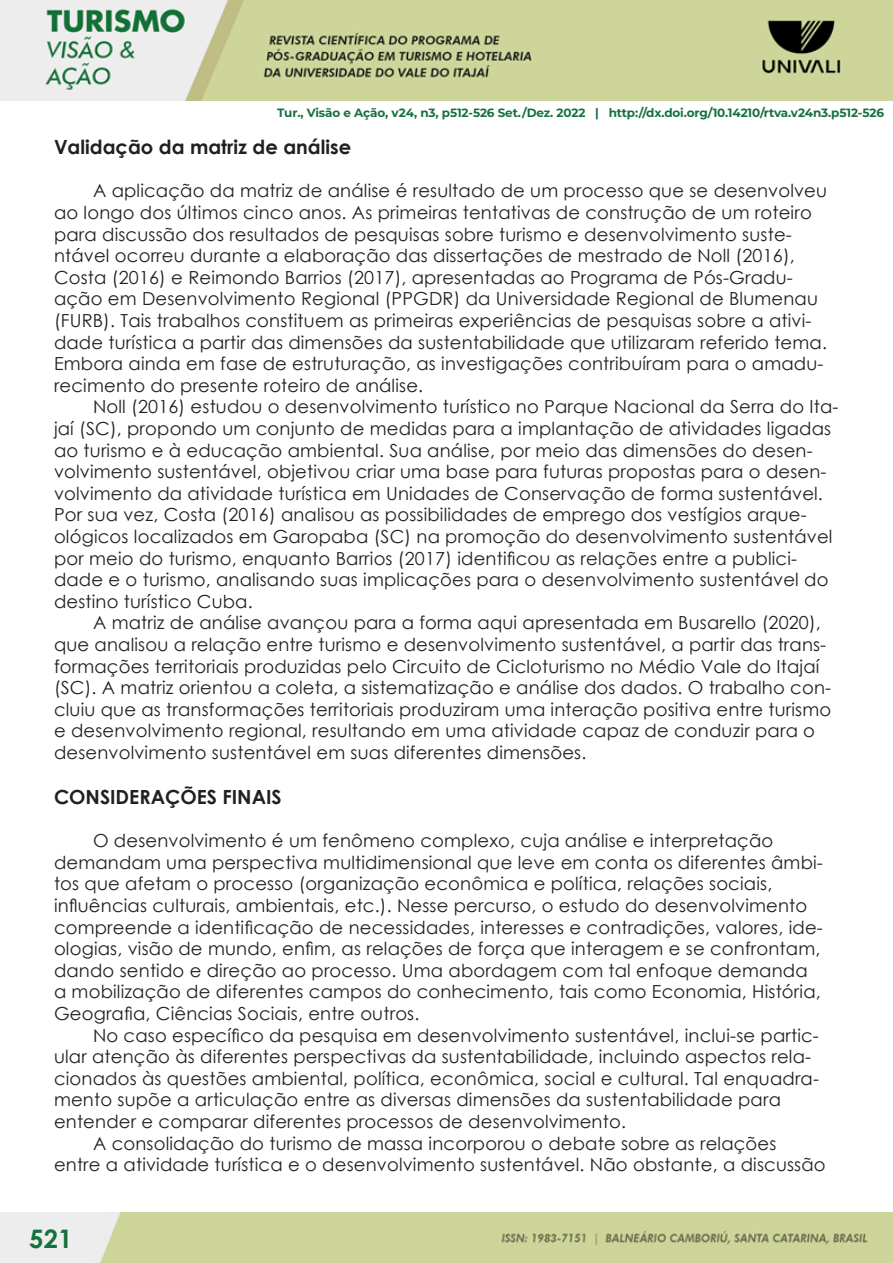
<style>
.page{position:relative;width:893px;height:1263px;background:#fff}
.page>*{position:absolute;margin:0;border:0;box-sizing:border-box;transform-origin:0 0}
.t1{font:700 25.5px "Century Gothic";color:#15713d}
.subtitulo{font:700 19.5px "Century Gothic";color:#231f20}
.text{font:18px/21.6px "Century Gothic";letter-spacing:.01em;color:#231f20}
.t2{font:700 12px "Montserrat";letter-spacing:-.01em;color:#15713e}
</style>
<div class="page">
<img style="left:0;top:0;width:893px;height:100px">
<img style="left:0;top:1213px;width:893px;height:50px">
<p class="t2" style="left:277px;top:104px;width:608px">Tur., Visão e Ação, v24, n3, p512-526 Set./Dez. 2022 | http://dx.doi.org/10.14210/rtva.v24n3.p512-526</p>
<p class="subtitulo" style="left:54px;top:132px;width:299px">Validação da matriz de análise</p>
<p class="text" style="left:54px;top:180px;width:775px;text-indent:39px">A aplicação da matriz de análise é resultado de um processo que se desenvolveu ao longo dos últimos cinco anos. As primeiras tentativas de construção de um roteiro para discussão dos resultados de pesquisas sobre turismo e desenvolvimento suste&shy;ntável ocorreu durante a elaboração das dissertações de mestrado de Noll (2016), Costa (2016) e Reimondo Barrios (2017), apresentadas ao Programa de Pós-Gradu&shy;ação em Desenvolvimento Regional (PPGDR) da Universidade Regional de Blumenau (FURB). Tais trabalhos constituem as primeiras experiências de pesquisas sobre a ativi&shy;dade turística a partir das dimensões da sustentabilidade que utilizaram referido tema.<br>Embora ainda em fase de estruturação, as investigações contribuíram para o amadu&shy;recimento do presente roteiro de análise.</p>
<p class="text" style="left:54px;top:396px;width:786px;text-indent:39px">Noll (2016) estudou o desenvolvimento turístico no Parque Nacional da Serra do Ita&shy;jaí (SC), propondo um conjunto de medidas para a implantação de atividades ligadas ao turismo e à educação ambiental. Sua análise, por meio das dimensões do desen&shy;volvimento sustentável, objetivou criar uma base para futuras propostas para o desen&shy;volvimento da atividade turística em Unidades de Conservação de forma sustentável.<br>Por sua vez, Costa (2016) analisou as possibilidades de emprego dos vestígios arque&shy;ológicos localizados em Garopaba (SC) na promoção do desenvolvimento sustentável por meio do turismo, enquanto Barrios (2017) identificou as relações entre a publici&shy;dade e o turismo, analisando suas implicações para o desenvolvimento sustentável do destino turístico Cuba.</p>
<p class="text" style="left:54px;top:612px;width:779px;text-indent:39px">A matriz de análise avançou para a forma aqui apresentada em Busarello (2020), que analisou a relação entre turismo e desenvolvimento sustentável, a partir das trans&shy;formações territoriais produzidas pelo Circuito de Cicloturismo no Médio Vale do Itajaí (SC). A matriz orientou a coleta, a sistematização e análise dos dados. O trabalho con&shy;cluiu que as transformações territoriais produziram uma interação positiva entre turismo e desenvolvimento regional, resultando em uma atividade capaz de conduzir para o desenvolvimento sustentável em suas diferentes dimensões.</p>
<p class="subtitulo" style="left:54px;top:782px;width:229px">CONSIDERAÇÕES FINAIS</p>
<p class="text" style="left:54px;top:830px;width:770px;text-indent:39px">O desenvolvimento é um fenômeno complexo, cuja análise e interpretação demandam uma perspectiva multidimensional que leve em conta os diferentes âmbi&shy;tos que afetam o processo (organização econômica e política, relações sociais, influências culturais, ambientais, etc.). Nesse percurso, o estudo do desenvolvimento compreende a identificação de necessidades, interesses e contradições, valores, ide&shy;ologias, visão de mundo, enfim, as relações de força que interagem e se confrontam, dando sentido e direção ao processo. Uma abordagem com tal enfoque demanda a mobilização de diferentes campos do conhecimento, tais como Economia, História, Geografia, Ciências Sociais, entre outros.</p>
<p class="text" style="left:54px;top:1024px;width:766px;text-indent:39px">No caso específico da pesquisa em desenvolvimento sustentável, inclui-se partic&shy;ular atenção às diferentes perspectivas da sustentabilidade, incluindo aspectos rela&shy;cionados às questões ambiental, política, econômica, social e cultural. Tal enquadra&shy;mento supõe a articulação entre as diversas dimensões da sustentabilidade para entender e comparar diferentes processos de desenvolvimento.</p>
<p class="text" style="left:54px;top:1132px;width:773px;text-align:center">A consolidação do turismo de massa incorporou o debate sobre as relações<br>entre a atividade turística e o desenvolvimento sustentável. Não obstante, a discussão</p>
<h1 class="t1" style="left:29px;top:1220px;width:45px">521</h1>
</div>
